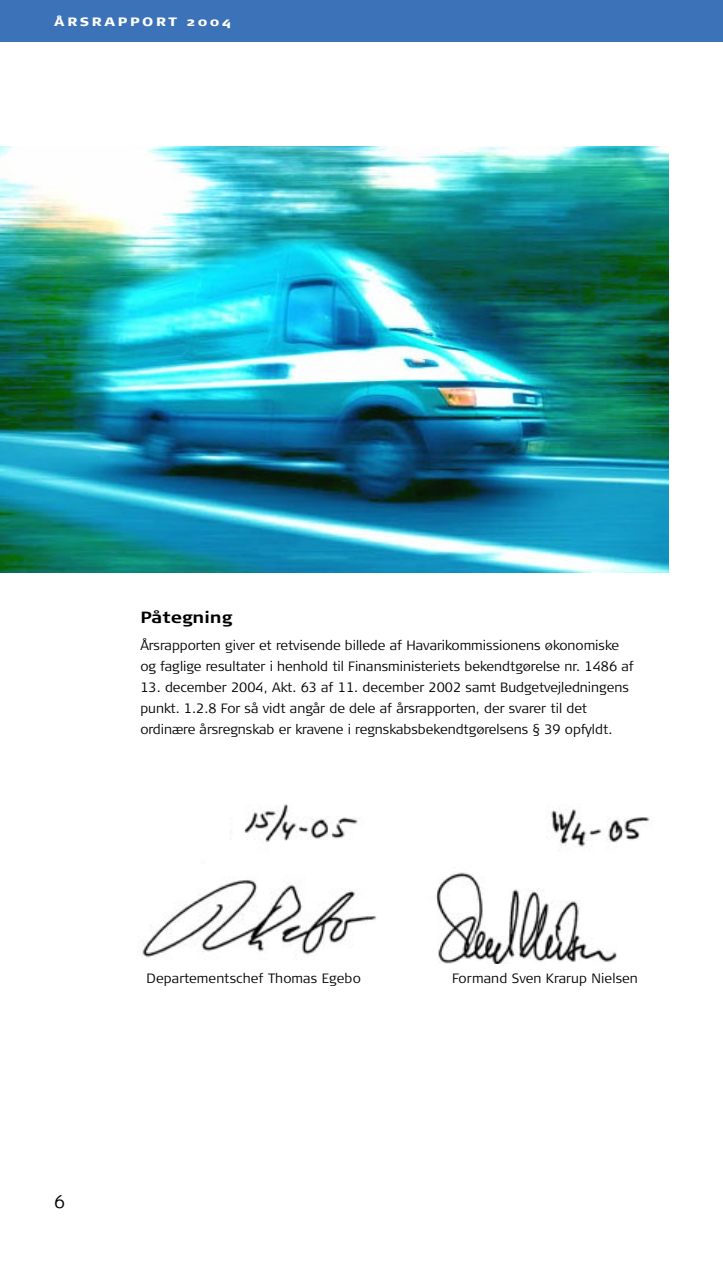
<style>
.page{position:relative;width:723px;height:1263px;background:#fff}
.page>*{position:absolute;margin:0;border:0;box-sizing:border-box;transform-origin:0 0}
.t1{font:300 18px "Signa Column";color:#000}
.heading_2{font:700 16.2px "Signa Column";color:#000;scale:1.13 1}
.t2{font:300 13.5px/21px "Signa Column";color:#000}
.Forside_-_Rubrik{font:900 12.15px "Signa Caps";letter-spacing:.2em;color:#fff;scale:1.11 1}
</style>
<div class="page">
<div style="left:0;top:0;width:723px;height:42px;background:#3c72b7"></div>
<img style="left:0;top:146px;width:669px;height:426px">
<img style="left:142px;top:804px;width:508px;height:160px">
<div style="left:99px;top:807px;width:129px;height:43px;background:#fff"></div>
<div style="left:412px;top:804px;width:129px;height:43px;background:#fff"></div>
<p class="Forside_-_Rubrik" style="left:54px;top:14px;width:161px">ÅRSRAPPORT 2004</p>
<p class="heading_2" style="left:140px;top:608px;width:83px">Påtegning</p>
<p class="t2" style="left:140px;top:635px;width:495px">Årsrapporten giver et retvisende billede af Havarikommissionens økonomiske og faglige resultater i henhold til Finansministeriets bekendtgørelse nr. 1486 af</p>
<p class="t2" style="left:140px;top:677px;width:490px">13. december 2004, Akt. 63 af 11. december 2002 samt Budgetvejledningens punkt. 1.2.8 For så vidt angår de dele af årsrapporten, der svarer til det ordinære årsregnskab er kravene i regnskabsbekendtgørelsens § 39 opfyldt.</p>
<p class="t1" style="left:54px;top:1191px;width:12px">6</p>
<p class="t2" style="left:146px;top:968px;width:216px">Departementschef Thomas Egebo</p>
<p class="t2" style="left:452px;top:968px;width:187px">Formand Sven Krarup Nielsen</p>
</div>
